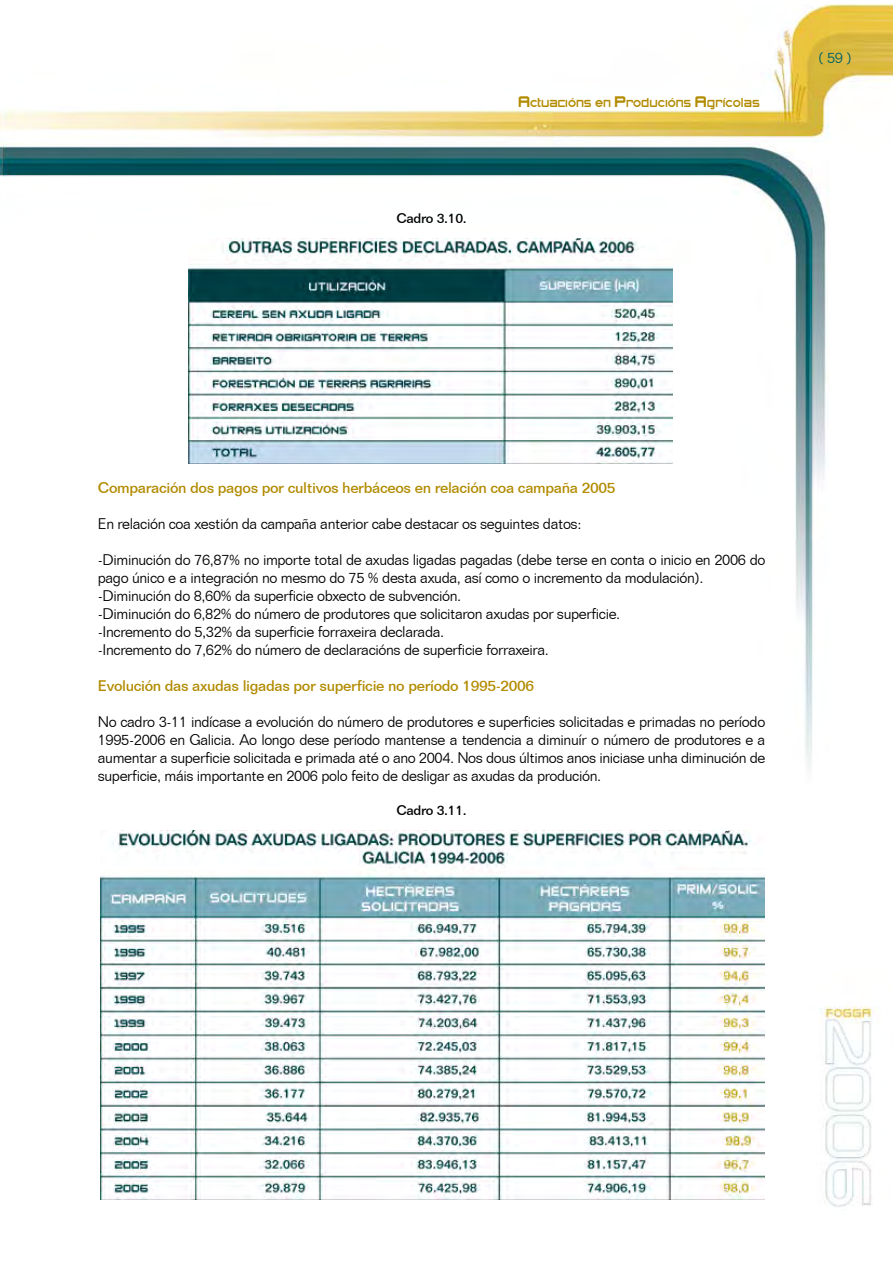
<style>
.page{position:relative;width:893px;height:1263px;background:#fff}
.page>*{position:absolute;margin:0;border:0;box-sizing:border-box;transform-origin:0 0}
.t1{font:300 15px/18px "Folio BT";letter-spacing:-.025em;color:#000}
.t2{font:500 15px "Folio BT";letter-spacing:-.025em;color:#b28b00}
.t3{font:300 15px "Folio BT";color:#00616a}
.t4{font:500 13.5px "Folio BT";letter-spacing:-.025em;color:#000}
.t5{font:12px "Zeroes";color:#b28b00}
.s1{font-size:18px}
</style>
<div class="page">
<img style="left:0;top:4px;width:893px;height:1203px">
<img style="left:188px;top:238px;width:484px;height:225px">
<img style="left:101px;top:831px;width:663px;height:368px">
<p class="t4" style="left:396px;top:210px;width:72px">Cadro 3.10.</p>
<p class="t5" style="left:518px;top:97px;width:243px"><span class="s1">A</span>CTUACIÓNS EN <span class="s1">P</span>RODUCIÓNS <span class="s1">A</span>GRÍCOLAS</p>
<p class="t3" style="left:818px;top:49px;width:35px">( 59 )</p>
<p class="t2" style="left:98px;top:478px;width:519px">Comparación dos pagos por cultivos herbáceos en relación coa campaña 2005</p>
<p class="t1" style="left:98px;top:514px;width:485px">En relación coa xestión da campaña anterior cabe destacar os seguintes datos:</p>
<p class="t1" style="left:98px;top:550px;width:669px">-Diminución do 76,87% no importe total de axudas ligadas pagadas (debe terse en conta o inicio en 2006 do pago único e a integración no mesmo do 75 % desta axuda, así como o incremento da modulación). -Diminución do 8,60% da superficie obxecto de subvención.<br>-Diminución do 6,82% do número de produtores que solicitaron axudas por superficie.<br>-Incremento do 5,32% da superficie forraxeira declarada.<br>-Incremento do 7,62% do número de declaracións de superficie forraxeira.</p>
<p class="t2" style="left:98px;top:676px;width:438px">Evolución das axudas ligadas por superficie no período 1995-2006</p>
<p class="t1" style="left:98px;top:712px;width:669px;text-align:justify">No cadro 3-11 indícase a evolución do número de produtores e superficies solicitadas e primadas no período 1995-2006 en Galicia. Ao longo dese período mantense a tendencia a diminuír o número de produtores e a aumentar a superficie solicitada e primada até o ano 2004. Nos dous últimos anos iniciase unha diminución de superficie, máis importante en 2006 polo feito de desligar as axudas da produción.</p>
<p class="t4" style="left:396px;top:802px;width:72px">Cadro 3.11.</p>
</div>
